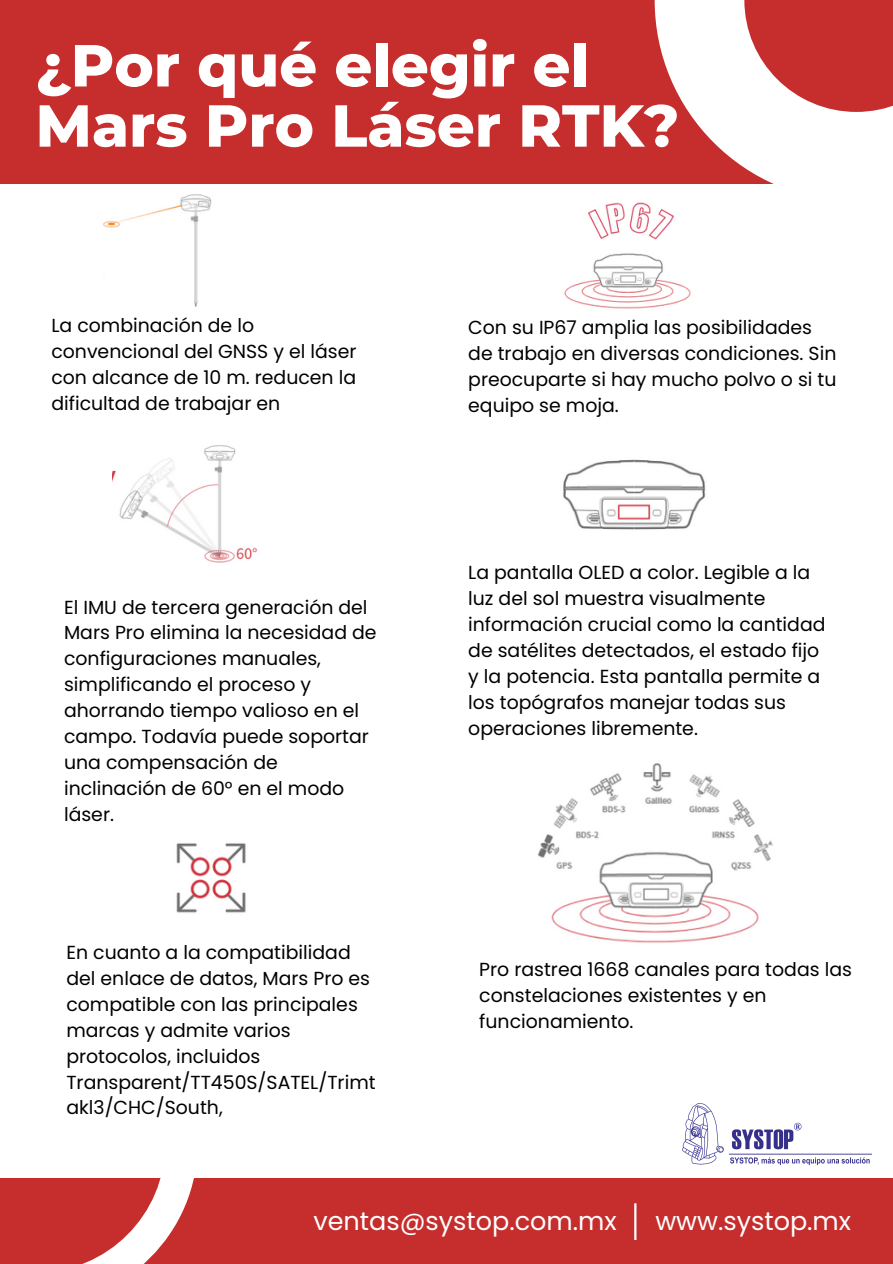
<style>
.page{position:relative;width:893px;height:1264px;background:#fff}
.page>*{position:absolute;margin:0;border:0;box-sizing:border-box;transform-origin:0 0}
.t1{font:800 59.1px/60.2px "Montserrat";color:#fff}
.t2{font:25.5px "Poppins";color:#fff}
.t3{font:18.9px/25.8px "Poppins";color:#000}
</style>
<div class="page">
<div style="left:0;top:0;width:892px;height:184px;background:#c62d2d"></div>
<svg style="left:654px;top:0;width:238px;height:184px;fill:#fff"></svg>
<div style="left:0;top:1177px;width:892px;height:86px;background:#c62d2d"></div>
<svg style="left:0;top:1177px;width:198px;height:86px"></svg>
<hr style="left:634px;top:1203px;width:2px;height:36px;background:#fff">
<img style="left:682px;top:1103px;width:189px;height:62px">
<img style="left:103px;top:194px;width:109px;height:113px">
<img style="left:112px;top:445px;width:145px;height:118px">
<img style="left:176px;top:843px;width:70px;height:70px">
<img style="left:564px;top:202px;width:127px;height:107px">
<img style="left:563px;top:459px;width:143px;height:71px">
<img style="left:538px;top:763px;width:235px;height:180px">
<p class="t1" style="left:35px;top:35px;width:645px">¿Por qué elegir el<br>Mars Pro Láser RTK?</p>
<p class="t3" style="left:51px;top:312px;width:306px">La combinación de lo convencional del GNSS y el láser con alcance de 10 m. reducen la dificultad de trabajar en</p>
<p class="t3" style="left:64px;top:594px;width:314px">El IMU de tercera generación del<br>Mars Pro elimina la necesidad de configuraciones manuales, simplificando el proceso y ahorrando tiempo valioso en el campo. Todavía puede soportar una compensación de inclinación de 60° en el modo láser.</p>
<p class="t3" style="left:66px;top:939px;width:311px">En cuanto a la compatibilidad del enlace de datos, Mars Pro es compatible con las principales marcas y admite varios protocolos, incluidos<br>Transparent/TT450S/SATEL/Trimt akl3/CHC/South,</p>
<p class="t3" style="left:468px;top:315px;width:370px">Con su IP67 amplia las posibilidades de trabajo en diversas condiciones. Sin preocuparte si hay mucho polvo o si tu equipo se moja.</p>
<p class="t3" style="left:468px;top:560px;width:359px">La pantalla OLED a color. Legible a la luz del sol muestra visualmente información crucial como la cantidad de satélites detectados, el estado fijo y la potencia. Esta pantalla permite a los topógrafos manejar todas sus operaciones libremente.</p>
<p class="t3" style="left:479px;top:956px;width:374px">Pro rastrea 1668 canales para todas las constelaciones existentes y en funcionamiento.</p>
<p class="t2" style="left:313px;top:1202px;width:305px">ventas@systop.com.mx</p>
<p class="t2" style="left:655px;top:1202px;width:197px">www.systop.mx</p>
</div>
